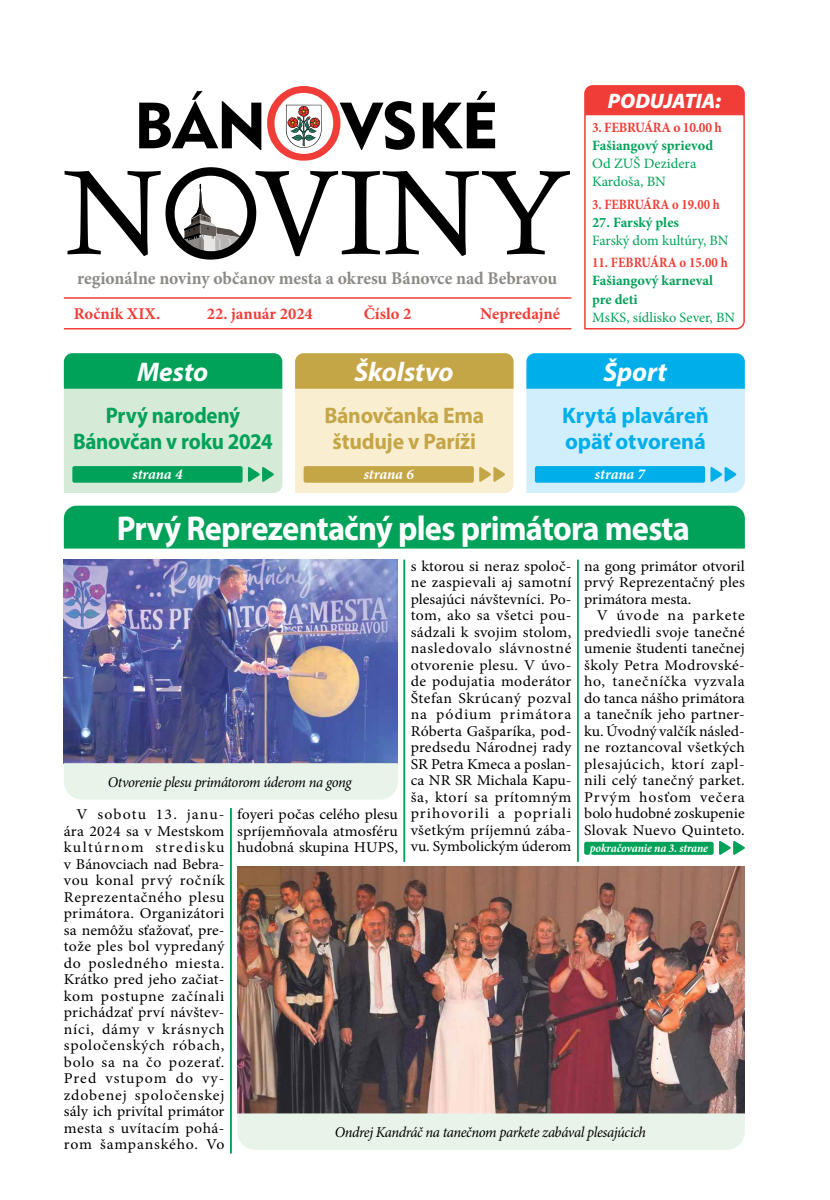
<style>
.page{position:relative;width:830px;height:1200px;background:#fff}
.page>*{position:absolute;margin:0;border:0;box-sizing:border-box;transform-origin:0 0}
.t1{font:700 34.5px "Myriad Pro";letter-spacing:-.025em;color:#fff;scale:.94 1}
.t2{font:italic 700 27px "Myriad Pro";color:#fff}
.t3{font:700 22.5px/25.5px "Myriad Pro";letter-spacing:-.015em;color:#00a158;text-align:center;scale:.93 1}
.t4{font:700 22.5px/25.5px "Myriad Pro";letter-spacing:-.015em;color:#c5a647;text-align:center;scale:.96 1}
.t5{font:700 22.5px/25.5px "Myriad Pro";color:#00afea}
.t6{font:italic 900 21px "Myriad Pro";letter-spacing:-.01em;color:#fff}
.t7{font:700 17.85px "Minion Pro";letter-spacing:-.005em;color:#8c8986}
.t8{font:700 16.5px "Minion Pro";color:#f13d37}
.t9{font:15px/16.5px "Minion Pro";letter-spacing:.01em;color:#000;text-align:justify;scale:1.05 1}
.t10{font:italic 15px "Minion Pro";letter-spacing:-.03em;color:#000}
.t11{font:italic 700 15px "Minion Pro";letter-spacing:-.005em;color:#fff}
.t12{font:14.25px/18.1px "Minion Pro";color:#00a158}
.t13{font:700 14.25px/18.1px "Minion Pro";color:#00a158}
.t14{font:700 14.25px "Minion Pro";letter-spacing:-.005em;color:#f13d37;scale:.9 1}
.t15{font:700 14.25px "Minion Pro";letter-spacing:-.005em;color:#f13d37;scale:.94 1}
.t16{font:700 14.25px "Minion Pro";letter-spacing:-.005em;color:#f13d37;scale:.89 1}
.t17{font:italic 700 12px "Minion Pro";letter-spacing:-.015em;color:#fff;scale:.96 1}
</style>
<div class="page">
<svg style="left:65px;top:171px;width:504px;height:85px"></svg>
<svg style="left:165px;top:167px;width:91px;height:92px"></svg>
<svg style="left:139px;top:86px;width:356px;height:75px"></svg>
<hr style="left:64px;top:328px;width:507px;height:1px;background:#f13d37">
<hr style="left:64px;top:297px;width:507px;height:1px;background:#f13d37">
<svg style="left:64px;top:353px;width:218px;height:140px;background:#89d0aa"></svg>
<svg style="left:295px;top:353px;width:218px;height:140px;background:#e6d49f"></svg>
<svg style="left:526px;top:353px;width:218px;height:140px;background:#87d7f5"></svg>
<div style="left:584px;top:841px;width:129px;height:13px;background:#00a158;border-radius:2px"></div>
<svg style="left:719px;top:841px;width:25px;height:13px"></svg>
<svg style="left:584px;top:85px;width:161px;height:245px"></svg>
<hr style="left:230px;top:808px;width:1px;height:345px;background:#00a158">
<hr style="left:403px;top:559px;width:2px;height:302px;background:#00a158">
<hr style="left:576px;top:559px;width:2px;height:302px;background:#00a158">
<img style="left:64px;top:559px;width:334px;height:204px">
<img style="left:237px;top:866px;width:507px;height:247px">
<div style="left:64px;top:505px;width:680px;height:43px;background:#00a158"></div>
<div style="left:64px;top:763px;width:334px;height:36px;background:#e8f4ea"></div>
<div style="left:237px;top:1113px;width:507px;height:36px;background:#e8f4ea"></div>
<p class="t7" style="left:77px;top:265px;width:481px">regionálne noviny občanov mesta a okresu Bánovce nad Bebravou</p>
<p class="t8" style="left:74px;top:302px;width:88px">Ročník XIX.</p>
<p class="t8" style="left:207px;top:302px;width:107px">22. január 2024</p>
<p class="t8" style="left:363px;top:302px;width:49px">Číslo 2</p>
<p class="t8" style="left:480px;top:302px;width:81px">Nepredajné</p>
<h2 class="t2" style="left:137px;top:354px;width:73px">Mesto</h2>
<h2 class="t2" style="left:354px;top:354px;width:100px">Školstvo</h2>
<h3 class="t6" style="left:607px;top:87px;width:115px">PODUJATIA:</h3>
<p class="t15" style="left:591px;top:117px;width:139px">3. FEBRUÁRA o 10.00 h</p>
<p class="t13" style="left:591px;top:136px;width:122px">Fašiangový sprievod</p>
<p class="t12" style="left:591px;top:155px;width:106px">Od ZUŠ Dezidera<br>Kardoša, BN</p>
<p class="t16" style="left:591px;top:194px;width:145px">3. FEBRUÁRA o 19.00 h</p>
<p class="t13" style="left:591px;top:213px;width:88px">27. Farský ples</p>
<p class="t12" style="left:591px;top:231px;width:138px">Farský dom kultúry, BN</p>
<p class="t14" style="left:591px;top:252px;width:152px">11. FEBRUÁRA o 15.00 h</p>
<p class="t13" style="left:591px;top:271px;width:122px">Fašiangový karneval pre deti</p>
<p class="t12" style="left:591px;top:308px;width:144px">MsKS, sídlisko Sever, BN</p>
<h2 class="t2" style="left:603px;top:354px;width:65px">Šport</h2>
<h3 class="t3" style="left:73px;top:402px;width:216px">Prvý narodený<br>Bánovčan v roku 2024</h3>
<p class="t11" style="left:132px;top:463px;width:51px">strana 4</p>
<h3 class="t4" style="left:324px;top:402px;width:168px">Bánovčanka Ema študuje v Paríži</h3>
<p class="t11" style="left:363px;top:463px;width:51px">strana 6</p>
<h3 class="t5" style="left:561px;top:402px;width:148px">Krytá plaváreň opäť otvorená</h3>
<p class="t11" style="left:594px;top:463px;width:51px">strana 7</p>
<h1 class="t1" style="left:117px;top:506px;width:611px">Prvý Reprezentačný ples primátora mesta</h1>
<p class="t9" style="left:410px;top:557px;width:154px">s ktorou si neraz spoloč&shy;ne zaspievali aj samotní plesajúci návštevníci. Po&shy;tom, ako sa všetci pou&shy;sádzali k svojim stolom, nasledovalo slávnostné otvorenie plesu. V úvo&shy;de podujatia moderátor Štefan Skrúcaný pozval na pódium primátora Róberta Gašparíka, pod&shy;predsedu Národnej rady SR Petra Kmeca a poslan&shy;ca NR SR Michala Kapu&shy;ša, ktorí sa prítomným prihovorili a popriali všetkým príjemnú zába&shy;vu. Symbolickým úderom</p>
<p class="t9" style="left:584px;top:557px;width:154px">na gong primátor otvoril prvý Reprezentačný ples primátora mesta.</p>
<p class="t9" style="left:584px;top:607px;width:154px;text-indent:13px">V úvode na parkete predviedli svoje tanečné umenie študenti tanečnej školy Petra Modrovské&shy;ho, tanečníčka vyzvala do tanca nášho primátora a tanečník jeho partner&shy;ku. Úvodný valčík násled&shy;ne roztancoval všetkých plesajúcich, ktorí zapl&shy;nili celý tanečný parket.<br>Prvým hosťom večera bolo hudobné zoskupenie Slovak Nuevo Quinteto.</p>
<p class="t10" style="left:108px;top:771px;width:245px">Otvorenie plesu primátorom úderom na gong</p>
<p class="t9" style="left:64px;top:805px;width:154px;text-indent:13px">V sobotu 13. janu&shy;ára 2024 sa v Mestskom kultúrnom stredisku v Bánovciach nad Bebra&shy;vou konal prvý ročník Reprezentačného plesu primátora. Organizátori sa nemôžu sťažovať, pre&shy;tože ples bol vypredaný do posledného miesta.<br>Krátko pred jeho začiat&shy;kom postupne začínali prichádzať prví návštev&shy;níci, dámy v krásnych spoločenských róbach, bolo sa na čo pozerať.<br>Pred vstupom do vy&shy;zdobenej spoločenskej sály ich privítal primátor mesta s uvítacím pohá&shy;rom šampanského. Vo</p>
<p class="t9" style="left:237px;top:805px;width:154px">foyeri počas celého plesu spríjemňovala atmosféru hudobná skupina HUPS,</p>
<p class="t17" style="left:589px;top:839px;width:124px">pokračovanie na 3. strane</p>
<p class="t10" style="left:334px;top:1121px;width:312px">Ondrej Kandráč na tanečnom parkete zabával plesajúcich</p>
</div>
